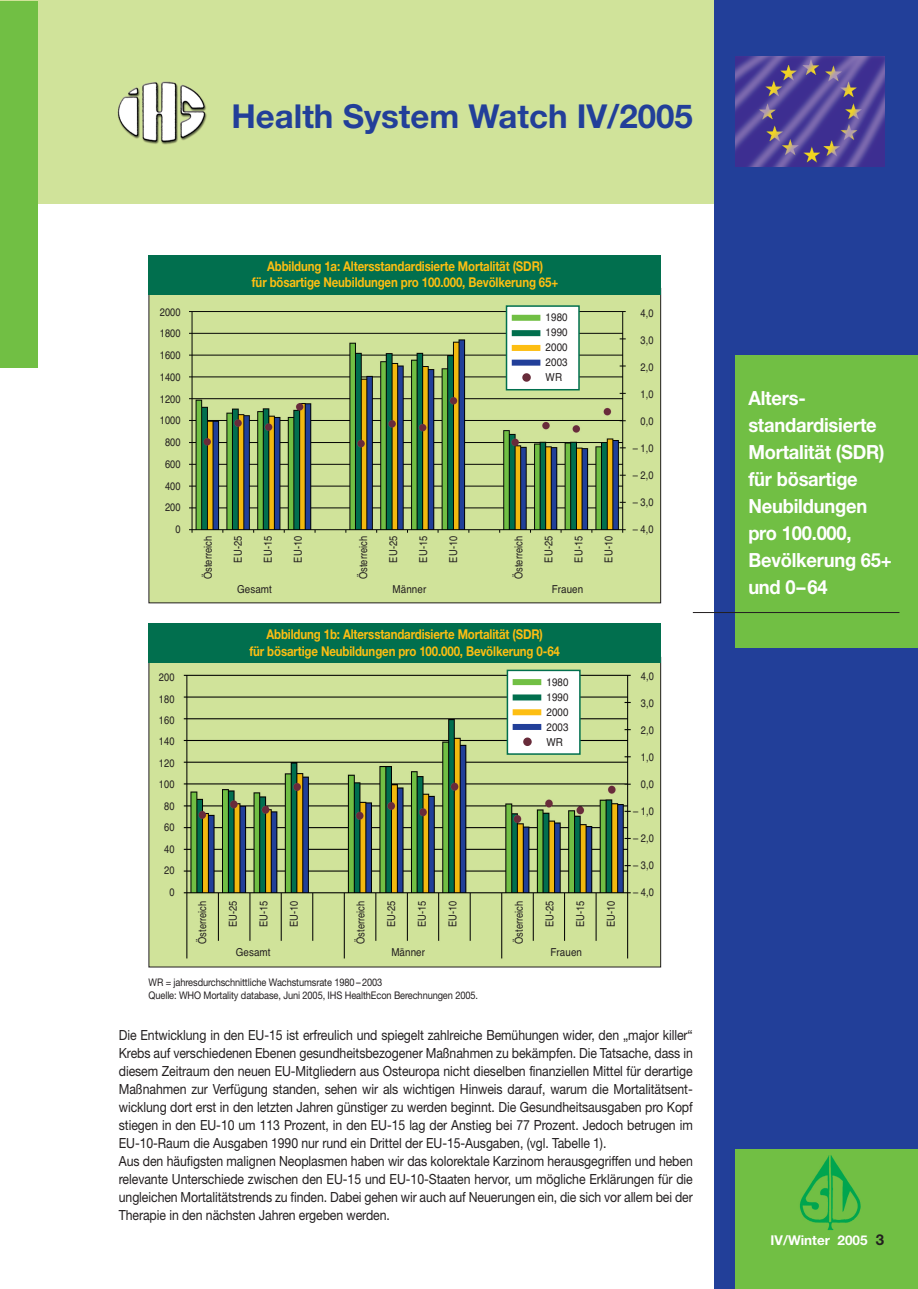
<style>
.page{position:relative;width:918px;height:1289px;background:#fff}
.page>*{position:absolute;margin:0;border:0;box-sizing:border-box;transform-origin:0 0}
.t1{font:700 33px "Helvetica Neue";color:#223f99}
.t2{font:700 19.5px/27px "Helvetica Neue";letter-spacing:-.01em;color:#fff;scale:.94 1}
.t3{font:13.95px/18px "Helvetica Neue";letter-spacing:-.005em;color:#231f20;scale:.88 1}
.t4{font:700 13.5px/16.5px "Helvetica Neue";letter-spacing:-.01em;color:#fdbe12;text-align:center;scale:.85 1}
.t5{font:700 13.5px "Helvetica Neue";color:#fff}
.t6{font:10.95px/21.8px "Helvetica";letter-spacing:.005em;color:#231f20;text-align:right;scale:.85 1}
.t7{font:10.95px/15px "Helvetica";letter-spacing:.005em;color:#231f20;text-align:justify;scale:.9 1}
.t8{font:10.5px/13.5px "Helvetica Neue";letter-spacing:-.01em;color:#231f20;scale:.88 1}
.s1{font-size:15px;color:#231f20}
</style>
<div class="page">
<div style="left:149px;top:657px;width:512px;height:310px;background:#d0e39a"></div>
<img style="left:183px;top:671px;width:448px;height:288px">
<div style="left:149px;top:288px;width:512px;height:315px;background:#d0e39a"></div>
<img style="left:189px;top:309px;width:437px;height:224px">
<div style="left:13px;top:1px;width:905px;height:203px;background:#d0e39a"></div>
<div style="left:714px;top:1px;width:204px;height:1287px;background:#223f99"></div>
<div style="left:735px;top:1149px;width:183px;height:139px;background:#71bf44"></div>
<img style="left:799px;top:1155px;width:62px;height:75px">
<img style="left:735px;top:56px;width:149px;height:111px">
<div style="left:0;top:1px;width:17px;height:366px;background:#71bf44"></div>
<div style="left:8px;top:1px;width:30px;height:366px;background:#71bf44"></div>
<img style="left:117px;top:81px;width:90px;height:64px">
<div style="left:149px;top:255px;width:512px;height:40px;background:#016f4e"></div>
<div style="left:736px;top:355px;width:182px;height:293px;background:#71bf44"></div>
<hr style="left:693px;top:612px;width:206px;height:1px;background:#231f20">
<div style="left:149px;top:623px;width:512px;height:39px;background:#016f4e"></div>
<div style="left:507px;top:306px;width:72px;height:84px;background:#fff"></div>
<div style="left:506px;top:305px;width:74px;height:85px;border:2px solid #016f4e"></div>
<div style="left:512px;top:315px;width:28px;height:6px;background:#71bf44"></div>
<div style="left:512px;top:330px;width:28px;height:6px;background:#016f4e"></div>
<div style="left:512px;top:345px;width:28px;height:6px;background:#fdbe12"></div>
<div style="left:512px;top:360px;width:28px;height:6px;background:#223f99"></div>
<div style="left:522px;top:373px;width:9px;height:9px;background:#682b3a;border-radius:50%"></div>
<div style="left:507px;top:670px;width:73px;height:84px;background:#fff"></div>
<div style="left:507px;top:669px;width:74px;height:86px;border:2px solid #016f4e"></div>
<div style="left:513px;top:679px;width:28px;height:6px;background:#71bf44"></div>
<div style="left:513px;top:694px;width:28px;height:6px;background:#016f4e"></div>
<div style="left:513px;top:709px;width:28px;height:6px;background:#fdbe12"></div>
<div style="left:513px;top:724px;width:28px;height:6px;background:#223f99"></div>
<div style="left:523px;top:737px;width:9px;height:9px;background:#682b3a;border-radius:50%"></div>
<h1 class="t1" style="left:232px;top:104px;width:463px">Health System Watch IV/2005</h1>
<p class="t6" style="left:160px;top:302px;width:26px">2000<br>1800<br>1600<br>1400<br>1200<br>1000<br>800<br>600<br>400<br>200<br>0</p>
<p class="t6" style="left:159px;top:667px;width:20px">200<br>180<br>160<br>140<br>120<br>100<br>80<br>60<br>40<br>20<br>0</p>
<p class="t4" style="left:252px;top:259px;width:362px">Abbildung 1a: Altersstandardisierte Mortalität (SDR)<br>für bösartige Neubildungen pro 100.000, Bevölkerung 65+</p>
<p class="t7" style="left:546px;top:311px;width:26px">1980<br>1990<br>2000<br>2003<br>WR</p>
<p class="t6" style="left:198px;top:579px;width:53px;rotate:-90deg">Österreich</p>
<p class="t6" style="left:228px;top:562px;width:33px;rotate:-90deg">EU-25</p>
<p class="t6" style="left:258px;top:562px;width:33px;rotate:-90deg">EU-15</p>
<p class="t6" style="left:288px;top:562px;width:33px;rotate:-90deg">EU-10</p>
<p class="t6" style="left:354px;top:579px;width:53px;rotate:-90deg">Österreich</p>
<p class="t6" style="left:384px;top:562px;width:33px;rotate:-90deg">EU-25</p>
<p class="t6" style="left:414px;top:562px;width:33px;rotate:-90deg">EU-15</p>
<p class="t6" style="left:444px;top:562px;width:33px;rotate:-90deg">EU-10</p>
<p class="t6" style="left:509px;top:579px;width:53px;rotate:-90deg">Österreich</p>
<p class="t6" style="left:539px;top:562px;width:33px;rotate:-90deg">EU-25</p>
<p class="t6" style="left:569px;top:562px;width:33px;rotate:-90deg">EU-15</p>
<p class="t6" style="left:599px;top:562px;width:33px;rotate:-90deg">EU-10</p>
<p class="t7" style="left:237px;top:583px;width:40px">Gesamt</p>
<p class="t7" style="left:393px;top:583px;width:39px">Männer</p>
<p class="t7" style="left:552px;top:583px;width:36px">Frauen</p>
<p class="t4" style="left:250px;top:627px;width:367px">Abbildung 1b: Altersstandardisierte Mortalität (SDR)<br>für bösartige Neubildungen pro 100.000, Bevölkerung 0-64</p>
<p class="t7" style="left:547px;top:675px;width:26px">1980<br>1990<br>2000<br>2003<br>WR</p>
<p class="t6" style="left:192px;top:944px;width:53px;rotate:-90deg">Österreich</p>
<p class="t6" style="left:223px;top:927px;width:33px;rotate:-90deg">EU-25</p>
<p class="t6" style="left:254px;top:927px;width:33px;rotate:-90deg">EU-15</p>
<p class="t6" style="left:284px;top:927px;width:33px;rotate:-90deg">EU-10</p>
<p class="t6" style="left:351px;top:944px;width:53px;rotate:-90deg">Österreich</p>
<p class="t6" style="left:381px;top:927px;width:33px;rotate:-90deg">EU-25</p>
<p class="t6" style="left:412px;top:927px;width:33px;rotate:-90deg">EU-15</p>
<p class="t6" style="left:443px;top:927px;width:33px;rotate:-90deg">EU-10</p>
<p class="t6" style="left:509px;top:944px;width:53px;rotate:-90deg">Österreich</p>
<p class="t6" style="left:540px;top:927px;width:33px;rotate:-90deg">EU-25</p>
<p class="t6" style="left:570px;top:927px;width:33px;rotate:-90deg">EU-15</p>
<p class="t6" style="left:601px;top:927px;width:33px;rotate:-90deg">EU-10</p>
<p class="t7" style="left:236px;top:946px;width:40px">Gesamt</p>
<p class="t7" style="left:391px;top:946px;width:39px">Männer</p>
<p class="t7" style="left:551px;top:946px;width:36px">Frauen</p>
<p class="t8" style="left:149px;top:976px;width:376px">WR = jahresdurchschnittliche Wachstumsrate 1980 – 2003<br>Quelle: WHO Mortality database, Juni 2005, IHS HealthEcon Berechnungen 2005.</p>
<p class="t6" style="left:641px;top:303px;width:17px">4,0</p>
<p class="t6" style="left:641px;top:330px;width:17px">3,0</p>
<p class="t6" style="left:641px;top:357px;width:17px">2,0</p>
<p class="t6" style="left:641px;top:384px;width:17px">1,0</p>
<p class="t6" style="left:641px;top:411px;width:17px">0,0</p>
<p class="t6" style="left:633px;top:438px;width:26px">– 1,0</p>
<p class="t6" style="left:633px;top:465px;width:26px">– 2,0</p>
<p class="t6" style="left:633px;top:492px;width:26px">– 3,0</p>
<p class="t6" style="left:633px;top:519px;width:26px">– 4,0</p>
<p class="t6" style="left:641px;top:666px;width:17px">4,0</p>
<p class="t6" style="left:641px;top:693px;width:17px">3,0</p>
<p class="t6" style="left:641px;top:720px;width:17px">2,0</p>
<p class="t6" style="left:641px;top:747px;width:17px">1,0</p>
<p class="t6" style="left:641px;top:774px;width:17px">0,0</p>
<p class="t6" style="left:633px;top:801px;width:26px">– 1,0</p>
<p class="t6" style="left:633px;top:828px;width:26px">– 2,0</p>
<p class="t6" style="left:633px;top:855px;width:26px">– 3,0</p>
<p class="t6" style="left:633px;top:882px;width:26px">– 4,0</p>
<p class="t3" style="left:119px;top:1027px;width:654px">Die Entwicklung in den EU-15 ist erfreulich und spiegelt zahlreiche Bemühungen wider, den „major killer“ Krebs auf verschiedenen Ebenen gesundheitsbezogener Maßnahmen zu bekämpfen. Die Tatsache, dass in diesem Zeitraum den neuen EU-Mitgliedern aus Osteuropa nicht dieselben finanziellen Mittel für derartige Maßnahmen zur Verfügung standen, sehen wir als wichtigen Hinweis darauf, warum die Mortalitätsent&shy;wicklung dort erst in den letzten Jahren günstiger zu werden beginnt. Die Gesundheitsausgaben pro Kopf stiegen in den EU-10 um 113 Prozent, in den EU-15 lag der Anstieg bei 77 Prozent. Jedoch betrugen im EU-10-Raum die Ausgaben 1990 nur rund ein Drittel der EU-15-Ausgaben, (vgl. Tabelle 1).<br>Aus den häufigsten malignen Neoplasmen haben wir das kolorektale Karzinom herausgegriffen und heben relevante Unterschiede zwischen den EU-15 und EU-10-Staaten hervor, um mögliche Erklärungen für die ungleichen Mortalitätstrends zu finden. Dabei gehen wir auch auf Neuerungen ein, die sich vor allem bei der Therapie in den nächsten Jahren ergeben werden.</p>
<h2 class="t2" style="left:748px;top:386px;width:154px">Alters&shy;standardisierte<br>Mortalität (SDR) für bösartige<br>Neubildungen pro 100.000,<br>Bevölkerung 65+ und 0–64</h2>
<p class="t5" style="left:771px;top:1235px;width:115px">IV/Winter 2005 <span class="s1">3</span></p>
</div>
